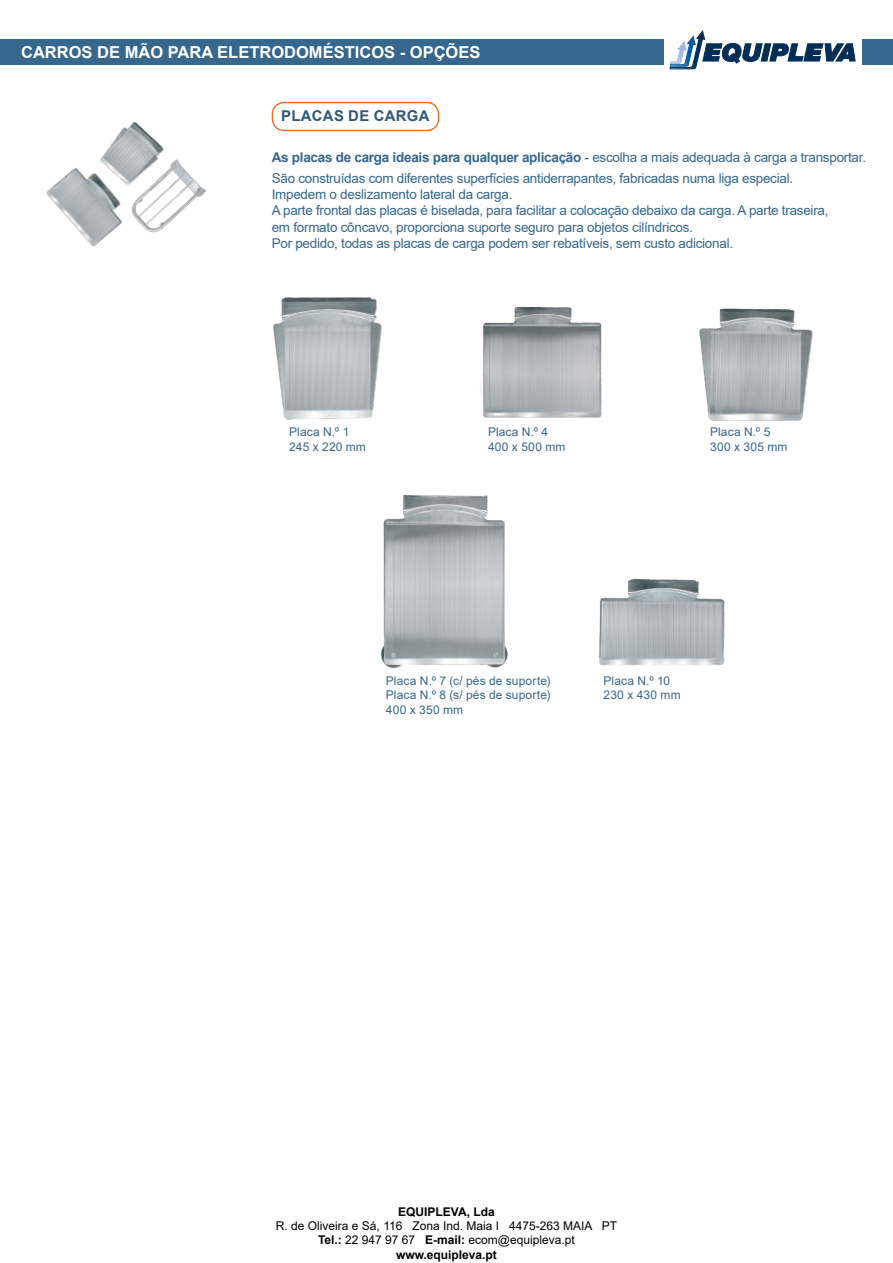
<style>
.page{position:relative;width:893px;height:1263px;background:#fff}
.page>*{position:absolute;margin:0;border:0;box-sizing:border-box;transform-origin:0 0}
.t1{font:700 16.5px "Arial";color:#fff}
.t2{font:700 14.85px "Arial";letter-spacing:.025em;color:#2e5978}
.t3{font:13.5px/16.2px "Arial";letter-spacing:-.02em;color:#37678d}
.t4{font:12px/14.4px "Arial";letter-spacing:.015em;color:#37678d}
.t5{font:12px/14.4px "Arial";color:#000;text-align:center}
.t6{font:700 12px "Arial";color:#000}
.s1{font-weight:700}
</style>
<div class="page">
<div style="left:0;top:39px;width:663px;height:26px;background:#37678d"></div>
<div style="left:862px;top:39px;width:31px;height:26px;background:#37678d"></div>
<svg style="left:670px;top:31px;width:186px;height:38px"></svg>
<div style="left:272px;top:102px;width:167px;height:29px;border:1px solid #ed6824;border-radius:12px"></div>
<img style="left:273px;top:297px;width:109px;height:123px">
<img style="left:480px;top:306px;width:122px;height:112px">
<img style="left:699px;top:308px;width:114px;height:113px">
<img style="left:599px;top:578px;width:126px;height:87px">
<img style="left:381px;top:494px;width:127px;height:175px">
<img style="left:101px;top:121px;width:63px;height:37px">
<img style="left:122px;top:157px;width:85px;height:76px">
<img style="left:46px;top:158px;width:89px;height:89px">
<p class="t1" style="left:21px;top:41px;width:264px">CARROS DE MÃO PARA ELETRODO</p>
<p class="t1" style="left:309px;top:41px;width:161px">MÉSTICOS - OPÇÕES</p>
<p class="t2" style="left:281px;top:106px;width:150px">Placas de carga</p>
<p class="t3" style="left:272px;top:147px;width:596px;line-height:21px"><span class="s1">As placas de carga ideais para qualquer aplicação</span> - escolha a mais adequada à carga a transportar.<br>São construídas com diferentes superfícies antiderrapantes, fabricadas numa liga especial.</p>
<p class="t3" style="left:272px;top:186px;width:558px">Impedem o deslizamento lateral da carga.<br>A parte frontal das placas é biselada, para facilitar a colocação debaixo da carga. A parte traseira, em formato côncavo, proporciona suporte seguro para objetos cilíndricos.<br>Por pedido, todas as placas de carga podem ser rebatíveis, sem custo adicional.</p>
<p class="t4" style="left:289px;top:425px;width:78px">Placa N.º 1<br>245 x 220 mm</p>
<p class="t4" style="left:488px;top:425px;width:79px">Placa N.º 4<br>400 x 500 mm</p>
<p class="t4" style="left:710px;top:425px;width:79px">Placa N.º 5<br>300 x 305 mm</p>
<p class="t4" style="left:386px;top:673px;width:166px;text-align:justify">Placa N.º 7 (c/ pés de suporte)<br>Placa N.º 8 (s/ pés de suporte)<br>400 x 350 mm</p>
<p class="t4" style="left:603px;top:673px;width:79px">Placa N.º 10<br>230 x 430 mm</p>
<p class="t6" style="left:398px;top:1203px;width:98px">EQUIPLEVA, Lda</p>
<p class="t5" style="left:276px;top:1218px;width:343px">R. de Oliveira e Sá, 116 Zona Ind. Maia I 4475-263 MAIA PT<br><span class="s1">Tel.:</span> 22 947 97 67 <span class="s1">E-mail:</span> ecom@equipleva.pt <span class="s1">www.equipleva.pt</span></p>
</div>
